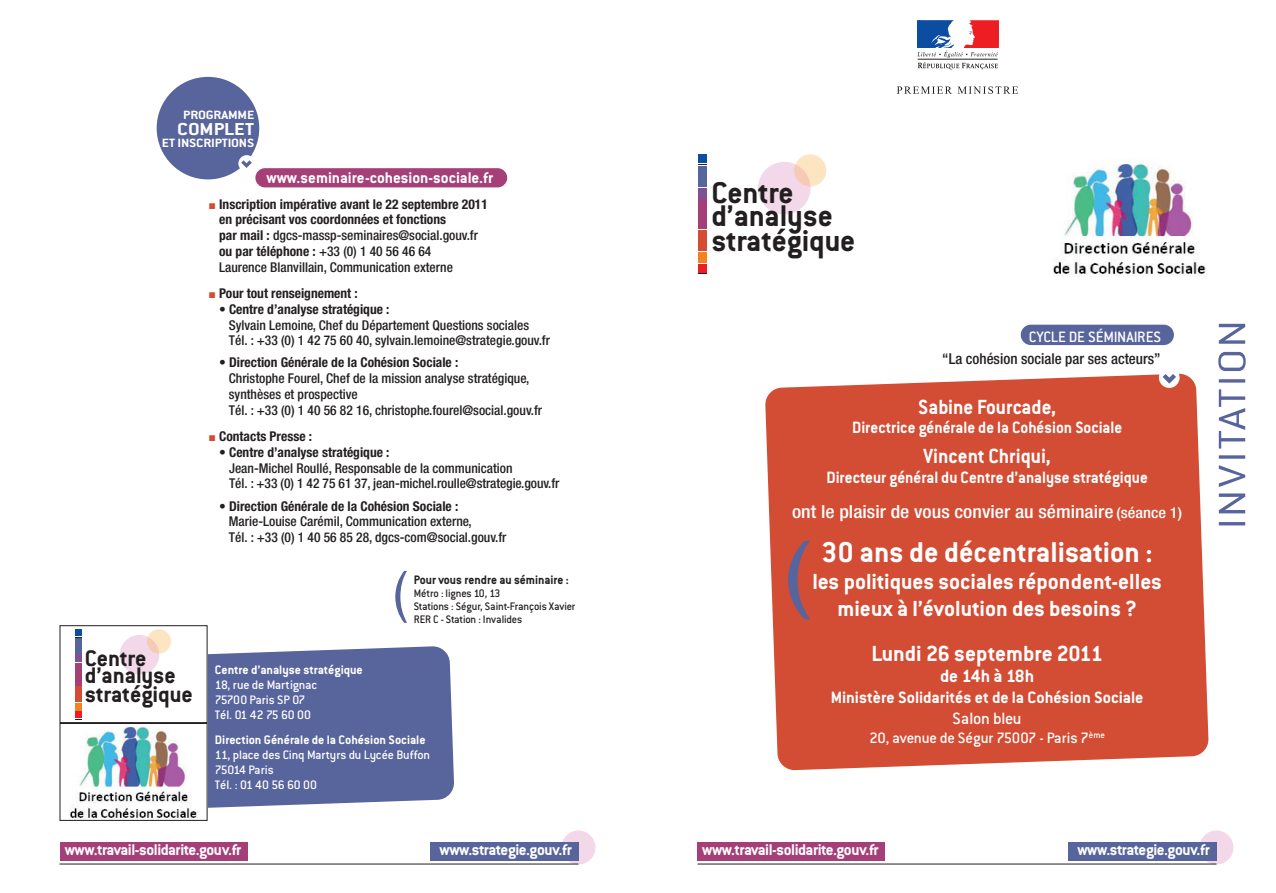
<style>
.page{position:relative;width:1276px;height:893px;background:#fff}
.page>*{position:absolute;margin:0;border:0;box-sizing:border-box;transform-origin:0 0}
.t1{font:condensed 87.3px "Helvetica Neue LT";color:#58649c;scale:1.3 1}
.t2{font:condensed 57.75px "Helvetica Neue LT";color:#58649c;scale:1.05 1}
.t3{font:42px "Conduit ITCTT Light";letter-spacing:.015em;color:#58649c;scale:1.2 1}
.t4{font:700 32.85px/24.8px "Conduit ITC";letter-spacing:-.005em;color:#231f20}
.t5{font:31.5px "Conduit ITCTT Bold";color:#fff}
.t6{font:700 24.75px/18.6px "Conduit ITC";letter-spacing:-.005em;color:#231f20}
.t7{font:24px/27px "Conduit ITCTT Bold";color:#fff;text-align:center}
.t8{font:22.5px "Conduit ITCTT Bold";color:#fff;scale:.95 1}
.t9{font:19.5px "Conduit ITCTT Bold";color:#fff}
.t10{font:19.05px "Conduit ITCTT Bold";color:#fff;scale:1.17 1}
.t11{font:18px "Conduit ITCTT Bold";color:#fff;scale:.95 1}
.t12{font:500 condensed 18px "Helvetica Neue LT";color:#fff;scale:1.1 1}
.t13{font:18px "Conduit ITCTT Bold";color:#fff}
.t14{font:18px "Conduit Md ITCTT Medium";letter-spacing:-.015em;color:#fff}
.t15{font:17.1px "Conduit ITCTT Bold";letter-spacing:-.025em;color:#fff}
.t16{font:16.95px "Conduit ITCTT Bold";color:#fff}
.t17{font:16.5px "Conduit Md ITCTT Medium";letter-spacing:-.015em;color:#fff}
.t18{font:500 condensed 15px "Helvetica Neue LT";color:#231f20}
.t19{font:500 condensed 13.5px/15.8px "Helvetica Neue LT";color:#231f20}
.t20{font:700 condensed 13.5px/15.8px "Helvetica Neue LT";color:#231f20}
.t21{font:13.5px/15px "Conduit Md ITCTT Medium";letter-spacing:-.015em;color:#fff}
.t22{font:13.5px "Conduit ITCTT Bold";color:#fff}
.t23{font:13.5px "Conduit ITCTT Bold";color:#231f20}
.t24{font:13.2px "Conduit ITCTT Bold";letter-spacing:-.01em;color:#fff;scale:1.15 1}
.t25{font:12px/12.8px "Conduit Md ITCTT Medium";letter-spacing:-.01em;color:#231f20}
.s1{font-family:"European Pi Three";font-weight:400;font-stretch:normal;color:#d34c34}
.s2{font-weight:500}
.s3{font-size:15px}
</style>
<div class="page">
<svg style="left:207px;top:646px;width:247px;height:163px;background:#636ea2"></svg>
<div style="left:1199px;top:830px;width:34px;height:34px;background:#f2d8e8;border-radius:50%"></div>
<div style="left:1067px;top:842px;width:149px;height:19px;background:#58649c"></div>
<div style="left:697px;top:842px;width:188px;height:19px;background:#a43f78"></div>
<div style="left:60px;top:842px;width:188px;height:19px;background:#a43f78"></div>
<hr style="left:697px;top:864px;width:519px;height:1px;background:#231f20">
<div style="left:157px;top:77px;width:102px;height:102px;background:#58649c;border-radius:50%"></div>
<div style="left:238px;top:155px;width:17px;height:17px;background:#fff;border-radius:50%"></div>
<div style="left:561px;top:830px;width:34px;height:34px;background:#f2d8e8;border-radius:50%"></div>
<div style="left:430px;top:842px;width:148px;height:19px;background:#58649c"></div>
<hr style="left:60px;top:864px;width:518px;height:1px;background:#231f20">
<div style="left:75px;top:629px;width:7px;height:7px;background:#0d4da1"></div>
<div style="left:75px;top:712px;width:7px;height:6px;background:#ee1d23"></div>
<div style="left:75px;top:638px;width:7px;height:16px;background:#58649c"></div>
<div style="left:75px;top:655px;width:7px;height:7px;background:#7e5195"></div>
<div style="left:75px;top:663px;width:7px;height:23px;background:#a43f78"></div>
<div style="left:75px;top:687px;width:7px;height:15px;background:#d34c34"></div>
<div style="left:75px;top:703px;width:7px;height:8px;background:#f58220"></div>
<div style="left:120px;top:635px;width:39px;height:39px;background:#f2d8e8;border-radius:50%"></div>
<svg style="left:147px;top:629px;width:24px;height:24px"></svg>
<div style="left:60px;top:625px;width:147px;height:98px;border:1px solid #231f20"></div>
<img style="left:70px;top:727px;width:127px;height:92px">
<div style="left:60px;top:723px;width:147px;height:98px;border:1px solid #231f20"></div>
<img style="left:1053px;top:164px;width:153px;height:112px">
<div style="left:765px;top:373px;width:443px;height:397px;background:#d34c34"></div>
<div style="left:1020px;top:325px;width:154px;height:20px;background:#58649c;border-radius:10px"></div>
<div style="left:1159px;top:367px;width:20px;height:21px;background:#fff;border-radius:50%"></div>
<div style="left:698px;top:154px;width:9px;height:9px;background:#0d4da1"></div>
<div style="left:698px;top:264px;width:9px;height:9px;background:#ee1d23"></div>
<div style="left:698px;top:166px;width:9px;height:21px;background:#58649c"></div>
<div style="left:698px;top:188px;width:9px;height:10px;background:#7e5195"></div>
<div style="left:698px;top:200px;width:9px;height:29px;background:#a43f78"></div>
<div style="left:698px;top:230px;width:9px;height:21px;background:#d34c34"></div>
<div style="left:698px;top:252px;width:9px;height:10px;background:#f58220"></div>
<div style="left:758px;top:162px;width:52px;height:52px;background:#f2d8e8;border-radius:50%"></div>
<svg style="left:794px;top:154px;width:32px;height:32px"></svg>
<svg style="left:896px;top:86px;width:122px;height:8px"></svg>
<svg style="left:917px;top:20px;width:81px;height:50px"></svg>
<svg style="left:1162px;top:374px;width:14px;height:10px"></svg>
<svg style="left:241px;top:160px;width:11px;height:8px"></svg>
<div style="left:255px;top:168px;width:252px;height:19px;background:#a43f78;border-radius:10px"></div>
<p class="t24" style="left:183px;top:111px;width:63px">PROGRAMME</p>
<h3 class="t10" style="left:177px;top:123px;width:67px">COMPLET</h3>
<p class="t24" style="left:162px;top:139px;width:82px">ET INSCRIPTIONS</p>
<p class="t16" style="left:266px;top:172px;width:228px">www.seminaire-cohesion-sociale.fr</p>
<p class="t20" style="left:219px;top:197px;width:270px;text-indent:-11px"><span class="s1">g</span> Inscription impérative avant le 22 septembre 2011 en précisant vos coordonnées et fonctions<br>par mail : <span class="s2">dgcs-massp-seminaires@social.gouv.fr </span>ou par téléphone : <span class="s2">+33 (0) 1 40 56 46 64<br>Laurence Blanvillain, Communication externe</span></p>
<p class="t20" style="left:208px;top:287px;width:151px"><span class="s1">g</span> Pour tout renseignement :</p>
<p class="t20" style="left:219px;top:302px;width:172px">• Centre d’analyse stratégique :</p>
<p class="t19" style="left:229px;top:318px;width:322px">Sylvain Lemoine, Chef du Département Questions sociales<br>Tél. : +33 (0) 1 42 75 60 40, sylvain.lemoine@strategie.gouv.fr</p>
<p class="t20" style="left:219px;top:356px;width:241px">• Direction Générale de la Cohésion Sociale :</p>
<p class="t19" style="left:229px;top:372px;width:315px">Christophe Fourel, Chef de la mission analyse stratégique, synthèses et prospective<br>Tél. : +33 (0) 1 40 56 82 16, christophe.fourel@social.gouv.fr</p>
<p class="t20" style="left:208px;top:430px;width:105px"><span class="s1">g</span> Contacts Presse :</p>
<p class="t20" style="left:219px;top:445px;width:172px">• Centre d’analyse stratégique :</p>
<p class="t19" style="left:229px;top:461px;width:332px">Jean-Michel Roullé, Responsable de la communication<br>Tél. : +33 (0) 1 42 75 61 37, jean-michel.roulle@strategie.gouv.fr</p>
<p class="t20" style="left:219px;top:499px;width:241px">• Direction Générale de la Cohésion Sociale :</p>
<p class="t19" style="left:229px;top:515px;width:279px">Marie-Louise Carémil, Communication externe,<br>Tél. : +33 (0) 1 40 56 85 28, dgcs-com@social.gouv.fr</p>
<h3 class="t6" style="left:85px;top:652px;width:63px">Centre</h3>
<h3 class="t6" style="left:85px;top:669px;width:109px">d’analyse stratégique</h3>
<h2 class="t2" style="left:393px;top:558px;width:15px">(</h2>
<p class="t23" style="left:414px;top:576px;width:157px">Pour vous rendre au séminaire :</p>
<p class="t25" style="left:414px;top:588px;width:163px">Métro : lignes 10, 13<br>Stations : Ségur, Saint-François Xavier<br>RER C - Station : Invalides</p>
<p class="t22" style="left:215px;top:666px;width:149px">Centre d’analyse stratégique</p>
<p class="t21" style="left:215px;top:679px;width:104px">18, rue de Martignac<br>75700 Paris SP 07<br>Tél. 01 42 75 60 00</p>
<p class="t22" style="left:215px;top:735px;width:212px">Direction Générale de la Cohésion Sociale</p>
<p class="t21" style="left:215px;top:748px;width:217px">11, place des Cinq Martyrs du Lycée Buffon<br>75014 Paris<br>Tél. : 01 40 56 60 00</p>
<h3 class="t4" style="left:711px;top:184px;width:84px">Centre</h3>
<h3 class="t4" style="left:711px;top:207px;width:145px">d’analyse stratégique</h3>
<p class="t17" style="left:1028px;top:332px;width:134px">CYCLE DE SÉMINAIRES</p>
<p class="t18" style="left:942px;top:353px;width:220px">“La cohésion sociale par ses acteurs”</p>
<h3 class="t8" style="left:918px;top:399px;width:147px">Sabine Fourcade,</h3>
<h3 class="t11" style="left:852px;top:422px;width:286px">Directrice générale de la Cohésion Sociale</h3>
<h3 class="t8" style="left:923px;top:449px;width:135px">Vincent Chriqui,</h3>
<h3 class="t11" style="left:826px;top:471px;width:340px">Directeur général du Centre d’analyse stratégique</h3>
<h3 class="t12" style="left:792px;top:506px;width:356px">ont le plaisir de vous convier au séminaire <span class="s3">(séance 1)</span></h3>
<h3 class="t5" style="left:821px;top:543px;width:332px">30 ans de décentralisation :</h3>
<h3 class="t7" style="left:812px;top:571px;width:351px">les politiques sociales répondent-elles mieux à l’évolution des besoins ?</h3>
<h3 class="t7" style="left:871px;top:642px;width:233px">Lundi 26 septembre 2011</h3>
<h3 class="t9" style="left:940px;top:669px;width:96px">de 14h à 18h</h3>
<h3 class="t13" style="left:830px;top:691px;width:314px">Ministère Solidarités et de la Cohésion Sociale</h3>
<h3 class="t14" style="left:952px;top:712px;width:71px">Salon bleu</h3>
<p class="t17" style="left:869px;top:733px;width:237px">20, avenue de Ségur 75007 - Paris 7<sup>ème</sup></p>
<h1 class="t1" style="left:783px;top:522px;width:23px">(</h1>
<h3 class="t3" style="left:1218px;top:530px;width:176px;rotate:-90deg">INVITATION</h3>
<p class="t15" style="left:65px;top:845px;width:178px">www.travail-solidarite.gouv.fr</p>
<p class="t15" style="left:702px;top:845px;width:178px">www.travail-solidarite.gouv.fr</p>
<p class="t15" style="left:1077px;top:844px;width:134px">www.strategie.gouv.fr</p>
<p class="t15" style="left:439px;top:844px;width:134px">www.strategie.gouv.fr</p>
</div>
